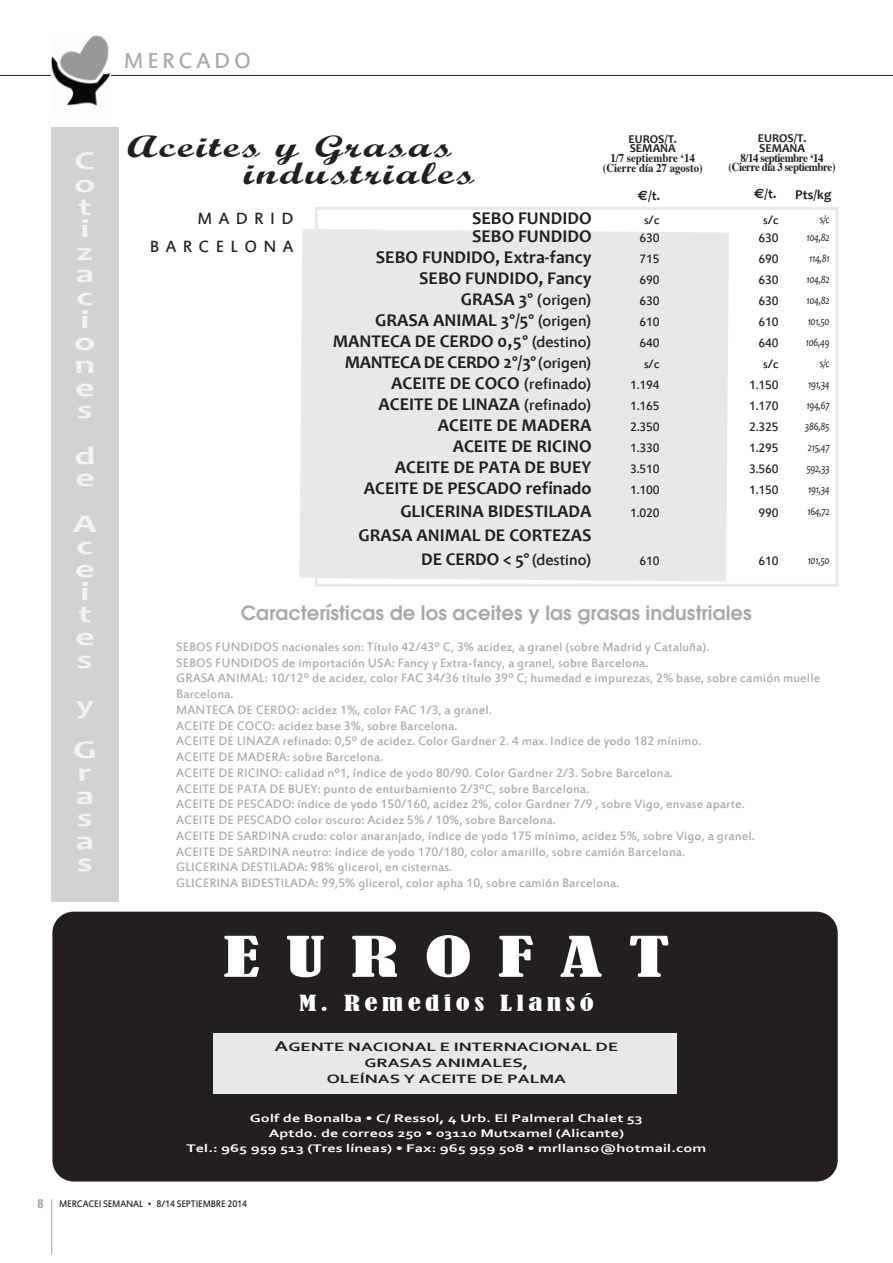
<style>
.page{position:relative;width:893px;height:1263px;background:#fff}
.page>*{position:absolute;margin:0;border:0;box-sizing:border-box;transform-origin:0 0}
.t1{font:condensed 52.05px "Bernard";letter-spacing:.295em;color:#fff;scale:1.7 1}
.t2{font:700 31.5px/27px "Script";letter-spacing:.05em;color:#231f20;scale:1.4 1}
.t3{font:700 25.5px/22.6px "Candara";color:#f2f3f4;scale:1.5 1}
.t4{font:24px "Estrangelo Edessa";letter-spacing:.15em;color:#a8a9ad}
.t5{font:condensed 20.85px "Bernard";letter-spacing:.145em;color:#fff;scale:1.41 1}
.t6{font:600 19.5px "Avant Garde";letter-spacing:.005em;color:#a8a9ad}
.t7{font:700 18px/24.3px "Candara";color:#231f20;text-align:right}
.t8{font:18px "Estrangelo Edessa";letter-spacing:.355em;color:#231f20}
.t9{font:700 18px "Candara";letter-spacing:-.025em;color:#231f20}
.t10{font:13.5px/15.8px "Estrangelo Edessa";letter-spacing:.005em;color:#a8a9ad}
.t11{font:13.5px "Estrangelo Edessa";letter-spacing:-.015em;color:#231f20}
.t12{font:700 13.5px "Candara";color:#231f20}
.t13{font:700 12.75px/15.6px "Corbel";color:#231f20;text-align:center;scale:1.41 1}
.t14{font:700 12px/9.8px "Times";letter-spacing:-.035em;color:#231f20;text-align:center;scale:.9 1}
.t15{font:700 12px/9.8px "Times";color:#231f20;text-align:center;scale:.9 1}
.t16{font:700 12px/9.8px "Candara";color:#231f20}
.t17{font:900 condensed 12px "Helvetica";color:#a8a9ad}
.t18{font:700 11.55px/15px "Corbel";color:#fff;text-align:center;scale:1.41 1}
.t19{font:italic 11.25px "Candara";letter-spacing:-.03em;color:#231f20;scale:.85 1}
.t20{font:10.5px "Estrangelo Edessa";letter-spacing:-.015em;color:#231f20;scale:.95 1}
.s1{font-family:"Euro Sans"}
.s2{font-family:"Candara";font-weight:700}
.s3{font-family:"Estrangelo Edessa";font-weight:400}
.s4{font-size:14.85px}
.s5{font-weight:400}
</style>
<div class="page">
<hr style="left:0;top:75px;width:893px;height:1px;background:#231f20">
<img style="left:51px;top:35px;width:60px;height:71px">
<hr style="left:51px;top:1199px;width:1px;height:55px;background:#a8a9ad">
<div style="left:299px;top:229px;width:430px;height:353px;background:#e7e8e9"></div>
<div style="left:51px;top:127px;width:68px;height:774px;background:#d1d2d4"></div>
<div style="left:315px;top:207px;width:523px;height:380px;border:3px solid #e7e8e9"></div>
<div style="left:52px;top:912px;width:786px;height:269px;background:#231f20;border-radius:21px"></div>
<div style="left:213px;top:1033px;width:464px;height:61px;background:#e7e8e9"></div>
<h3 class="t3" style="left:74px;top:149px;width:16px">C o t i z a c i o n e s</h3>
<h3 class="t3" style="left:74px;top:444px;width:16px">d e</h3>
<h3 class="t3" style="left:73px;top:512px;width:18px">A c e i t e s</h3>
<h3 class="t3" style="left:73px;top:681px;width:17px;line-height:45.3px">y<br>G</h3>
<h3 class="t3" style="left:75px;top:761px;width:14px;text-align:justify">r a s a s</h3>
<h3 class="t4" style="left:124px;top:49px;width:129px">MERCADO</h3>
<h2 class="t2" style="left:243px;top:136px;width:166px;text-indent:-116px">Aceites y Grasas industriales</h2>
<p class="t16" style="left:758px;top:133px;width:50px">EUROS/T.<br>SEMANA</p>
<p class="t14" style="left:729px;top:154px;width:120px">8/14 septiembre ‘14 (Cierre día 3 septiembre)</p>
<p class="t16" style="left:628px;top:134px;width:50px">EUROS/T.<br>SEMANA</p>
<p class="t15" style="left:603px;top:154px;width:112px">1/7 septiembre ‘14 (Cierre día 27 agosto)</p>
<p class="t12" style="left:638px;top:187px;width:24px"><span class="s1">€</span>/t.</p>
<p class="t12" style="left:754px;top:185px;width:24px"><span class="s1">€</span>/t.</p>
<p class="t12" style="left:795px;top:186px;width:38px">Pts/kg</p>
<h3 class="t8" style="left:197px;top:210px;width:98px">MADRID</h3>
<h3 class="t8" style="left:150px;top:238px;width:145px">BARCELONA</h3>
<h3 class="t7" style="left:472px;top:206px;width:121px">SEBO FUNDIDO</h3>
<p class="t11" style="left:644px;top:214px;width:17px">s/c</p>
<p class="t11" style="left:763px;top:214px;width:17px">s/c</p>
<p class="t19" style="left:820px;top:212px;width:13px">s/c</p>
<h3 class="t7" style="left:472px;top:224px;width:121px">SEBO FUNDIDO</h3>
<p class="t11" style="left:640px;top:232px;width:22px">630</p>
<p class="t11" style="left:759px;top:232px;width:22px">630</p>
<p class="t19" style="left:806px;top:230px;width:29px">104,82</p>
<h3 class="t7" style="left:376px;top:245px;width:217px">SEBO FUNDIDO, Extra-fancy</h3>
<p class="t11" style="left:640px;top:253px;width:22px">715</p>
<p class="t11" style="left:759px;top:253px;width:22px">690</p>
<p class="t19" style="left:809px;top:251px;width:26px">114,81</p>
<h3 class="t7" style="left:419px;top:266px;width:174px">SEBO FUNDIDO, Fancy</h3>
<p class="t11" style="left:640px;top:274px;width:22px">690</p>
<p class="t11" style="left:759px;top:274px;width:22px">630</p>
<p class="t19" style="left:806px;top:272px;width:29px">104,82</p>
<h3 class="t8" style="left:461px;top:291px;width:132px"><span class="s2">GRASA 3º</span> (origen)</h3>
<p class="t11" style="left:640px;top:295px;width:22px">630</p>
<p class="t11" style="left:759px;top:295px;width:22px">630</p>
<p class="t19" style="left:806px;top:293px;width:29px">104,82</p>
<h3 class="t7" style="left:375px;top:308px;width:218px">GRASA ANIMAL 3º/5º <span class="s3">(origen)</span></h3>
<p class="t11" style="left:640px;top:316px;width:22px">610</p>
<p class="t11" style="left:759px;top:316px;width:22px">610</p>
<p class="t19" style="left:808px;top:314px;width:27px">101,50</p>
<h3 class="t7" style="left:333px;top:329px;width:260px">MANTECA DE CERDO 0,5º <span class="s3">(destino)</span></h3>
<p class="t11" style="left:640px;top:337px;width:22px">640</p>
<p class="t11" style="left:759px;top:337px;width:22px">640</p>
<p class="t19" style="left:806px;top:335px;width:30px">106,49</p>
<h3 class="t9" style="left:345px;top:351px;width:248px">MANTECA DE CERDO 2º/3º<span class="s3">(origen)</span></h3>
<p class="t11" style="left:644px;top:358px;width:17px">s/c</p>
<p class="t11" style="left:763px;top:358px;width:17px">s/c</p>
<p class="t19" style="left:820px;top:356px;width:13px">s/c</p>
<h3 class="t7" style="left:391px;top:371px;width:202px">ACEITE DE COCO <span class="s3">(refinado)</span></h3>
<p class="t11" style="left:630px;top:379px;width:31px">1.194</p>
<p class="t11" style="left:749px;top:379px;width:31px">1.150</p>
<p class="t19" style="left:808px;top:377px;width:27px">191,34</p>
<h3 class="t7" style="left:378px;top:392px;width:215px">ACEITE DE LINAZA <span class="s3">(refinado)</span></h3>
<p class="t11" style="left:630px;top:400px;width:31px">1.165</p>
<p class="t11" style="left:749px;top:400px;width:31px">1.170</p>
<p class="t19" style="left:807px;top:398px;width:29px">194,67</p>
<h3 class="t7" style="left:438px;top:413px;width:155px">ACEITE DE MADERA</h3>
<p class="t11" style="left:630px;top:421px;width:31px">2.350</p>
<p class="t11" style="left:749px;top:421px;width:31px">2.325</p>
<p class="t19" style="left:805px;top:419px;width:31px">386,85</p>
<h3 class="t7" style="left:453px;top:434px;width:140px">ACEITE DE RICINO</h3>
<p class="t11" style="left:630px;top:442px;width:31px">1.330</p>
<p class="t11" style="left:749px;top:442px;width:31px">1.295</p>
<p class="t19" style="left:808px;top:440px;width:27px">215,47</p>
<h3 class="t7" style="left:395px;top:455px;width:198px">ACEITE DE PATA DE BUEY</h3>
<p class="t11" style="left:630px;top:463px;width:31px">3.510</p>
<p class="t11" style="left:749px;top:463px;width:31px">3.560</p>
<p class="t19" style="left:806px;top:461px;width:29px">592,33</p>
<h3 class="t7" style="left:364px;top:476px;width:229px">ACEITE DE PESCADO refinado</h3>
<p class="t11" style="left:630px;top:484px;width:31px">1.100</p>
<p class="t11" style="left:749px;top:484px;width:31px">1.150</p>
<p class="t19" style="left:808px;top:482px;width:27px">191,34</p>
<h3 class="t7" style="left:400px;top:499px;width:193px">GLICERINA BIDESTILADA</h3>
<p class="t11" style="left:630px;top:506px;width:31px">1.020</p>
<p class="t11" style="left:759px;top:506px;width:22px">990</p>
<p class="t19" style="left:807px;top:505px;width:28px">164,72</p>
<h3 class="t7" style="left:359px;top:523px;width:234px">GRASA ANIMAL DE CORTEZAS<br>DE CERDO &lt; 5º <span class="s3">(destino)</span></h3>
<p class="t11" style="left:640px;top:554px;width:22px">610</p>
<p class="t11" style="left:759px;top:554px;width:22px">610</p>
<p class="t19" style="left:808px;top:553px;width:27px">101,50</p>
<h3 class="t6" style="left:241px;top:606px;width:512px">Características de los aceites y las grasas industriales</h3>
<p class="t10" style="left:176px;top:640px;width:646px">SEBOS FUNDIDOS nacionales son: Título 42/43º C, 3% acidez, a granel (sobre Madrid y Cataluña).<br>SEBOS FUNDIDOS de importación USA: Fancy y Extra-fancy, a granel, sobre Barcelona.<br>GRASA ANIMAL: 10/12º de acidez, color FAC 34/36 título 39º C; humedad e impurezas, 2% base, sobre camión muelle Barcelona.<br>MANTECA DE CERDO: acidez 1%, color FAC 1/3, a granel.<br>ACEITE DE COCO: acidez base 3%, sobre Barcelona.<br>ACEITE DE LINAZA refinado: 0,5º de acidez. Color Gardner 2. 4 max. Indice de yodo 182 mínimo.<br>ACEITE DE MADERA: sobre Barcelona.<br>ACEITE DE RICINO: calidad nº1, índice de yodo 80/90. Color Gardner 2/3. Sobre Barcelona.<br>ACEITE DE PATA DE BUEY: punto de enturbamiento 2/3ºC, sobre Barcelona.<br>ACEITE DE PESCADO: índice de yodo 150/160, acidez 2%, color Gardner 7/9 , sobre Vigo, envase aparte.<br>ACEITE DE PESCADO color oscuro: Acidez 5% / 10%, sobre Barcelona.<br>ACEITE DE SARDINA crudo: color anaranjado, índice de yodo 175 mínimo, acidez 5%, sobre Vigo, a granel.<br>ACEITE DE SARDINA neutro: índice de yodo 170/180, color amarillo, sobre camión Barcelona.<br>GLICERINA DESTILADA: 98% glicerol, en cisternas.<br>GLICERINA BIDESTILADA: 99,5% glicerol, color apha 10, sobre camión Barcelona.</p>
<h1 class="t1" style="left:223px;top:926px;width:264px">EUROFAT</h1>
<h3 class="t5" style="left:299px;top:991px;width:211px">M. Remedios Llansó</h3>
<p class="t13" style="left:275px;top:1039px;width:245px"><span class="s4">a</span>gente nacional e internacional de grasas animales,<br>oleÍnas Y aceite de Palma</p>
<p class="t18" style="left:186px;top:1110px;width:370px">golf de Bonalba <span class="s5">•</span> c/ ressol, 4 Urb. el Palmeral chalet 53<br>aptdo. de correos 250 <span class="s5">•</span> 03110 mutxamel (alicante)<br>tel.: 965 959 513 (tres líneas) <span class="s5">•</span> Fax: 965 959 508 <span class="s5">•</span> mrllanso@hotmail.com</p>
<p class="t17" style="left:37px;top:1199px;width:7px">8</p>
<p class="t20" style="left:59px;top:1198px;width:199px">MERCACEI SEMANAL • 8/14 SEPTIEMBRE 2014</p>
</div>
